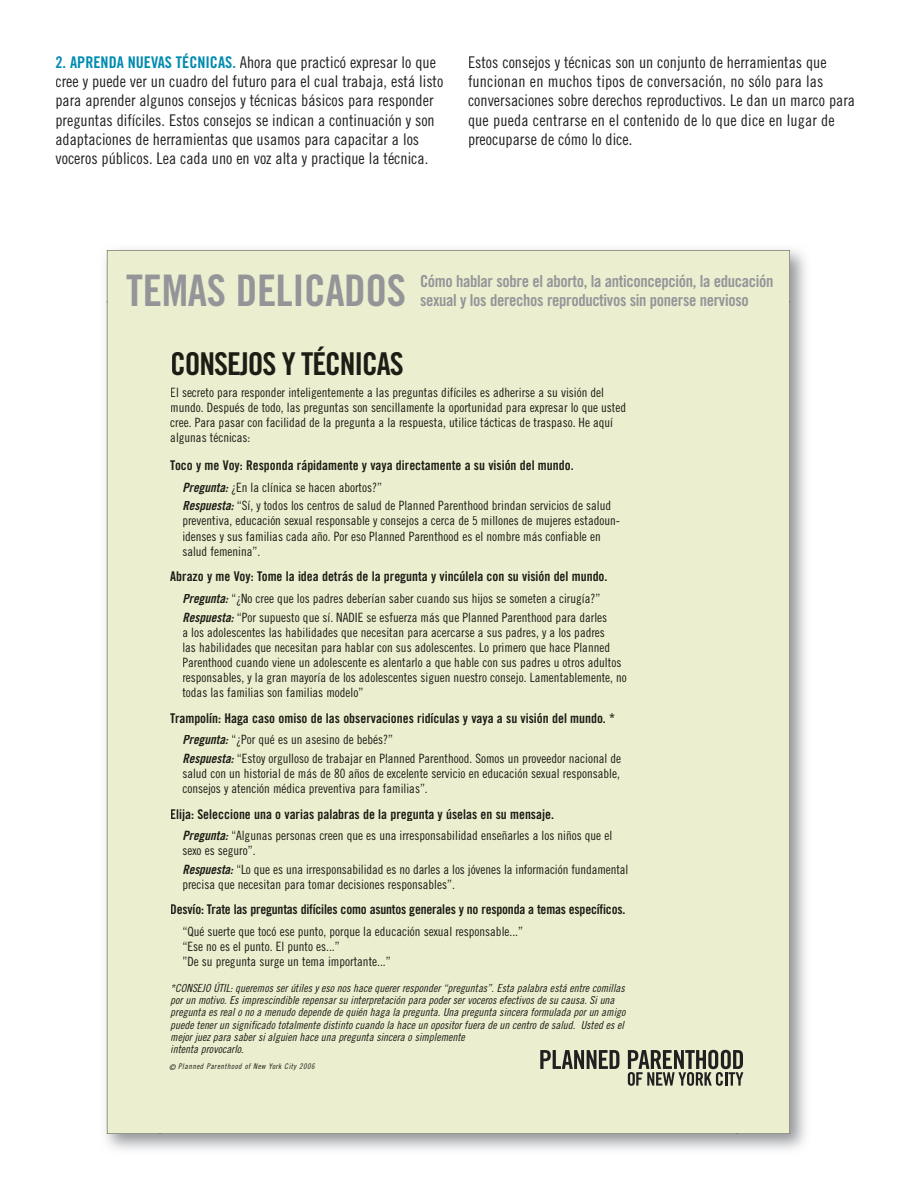
<style>
.page{position:relative;width:918px;height:1188px;background:#fff}
.page>*{position:absolute;margin:0;border:0;box-sizing:border-box;transform-origin:0 0}
.t1{font:43.5px "Trade Gothic Bold Cond Twenty";letter-spacing:-.01em;color:#939598}
.t2{font:31.5px "Trade Gothic Bold Cond Twenty";letter-spacing:-.035em;color:#1d1c15}
.t3{font:16.5px/18.9px "Trade Gothic Bold Cond Twenty";letter-spacing:-.02em;color:#939598}
.t4{font:16.2px/19.2px "Trade Gothic Cond Eighteen";color:#231f20}
.t5{font:13.35px "Trade Gothic Bold Cond Twenty";color:#1d1c15}
.t6{font:12.9px/15px "Trade Gothic Cond Eighteen";color:#1d1c15}
.t7{font:11.1px/12.3px "Trade Gothic Cond Eighteen Obl";color:#1d1c15}
.t8{font:7.8px "Trade Gothic Cond Eighteen Obl";letter-spacing:.065em;color:#1d1c15}
.s1{font-family:"Trade Gothic Bold Cond Twenty";color:#008bb0}
.s2{font-family:"Trade Gothic Bold Cond Twenty Obl"}
</style>
<div class="page">
<img style="left:105px;top:249px;width:701px;height:901px">
<div style="left:107px;top:250px;width:683px;height:884px;background:#ebeecf"></div>
<div style="left:172px;top:346px;width:231px;height:29px;background:#ebeecf"></div>
<div style="left:171px;top:387px;width:433px;height:12px;background:#ebeecf"></div>
<div style="left:171px;top:402px;width:455px;height:12px;background:#ebeecf"></div>
<div style="left:171px;top:417px;width:442px;height:12px;background:#ebeecf"></div>
<div style="left:171px;top:432px;width:79px;height:12px;background:#ebeecf"></div>
<div style="left:170px;top:460px;width:403px;height:13px;background:#ebeecf"></div>
<div style="left:183px;top:483px;width:45px;height:11px;background:#ebeecf"></div>
<div style="left:232px;top:483px;width:149px;height:12px;background:#ebeecf"></div>
<div style="left:183px;top:501px;width:51px;height:12px;background:#ebeecf"></div>
<div style="left:238px;top:501px;width:373px;height:12px;background:#ebeecf"></div>
<div style="left:183px;top:516px;width:437px;height:12px;background:#ebeecf"></div>
<div style="left:183px;top:531px;width:418px;height:12px;background:#ebeecf"></div>
<div style="left:183px;top:546px;width:76px;height:10px;background:#ebeecf"></div>
<div style="left:170px;top:571px;width:437px;height:13px;background:#ebeecf"></div>
<div style="left:183px;top:594px;width:45px;height:11px;background:#ebeecf"></div>
<div style="left:232px;top:594px;width:368px;height:12px;background:#ebeecf"></div>
<div style="left:183px;top:612px;width:51px;height:12px;background:#ebeecf"></div>
<div style="left:238px;top:612px;width:369px;height:12px;background:#ebeecf"></div>
<div style="left:183px;top:627px;width:422px;height:12px;background:#ebeecf"></div>
<div style="left:183px;top:642px;width:427px;height:12px;background:#ebeecf"></div>
<div style="left:183px;top:658px;width:438px;height:11px;background:#ebeecf"></div>
<div style="left:183px;top:673px;width:444px;height:11px;background:#ebeecf"></div>
<div style="left:182px;top:688px;width:181px;height:9px;background:#ebeecf"></div>
<div style="left:170px;top:713px;width:445px;height:12px;background:#ebeecf"></div>
<div style="left:183px;top:735px;width:43px;height:11px;background:#ebeecf"></div>
<div style="left:232px;top:735px;width:160px;height:12px;background:#ebeecf"></div>
<div style="left:183px;top:753px;width:51px;height:12px;background:#ebeecf"></div>
<div style="left:238px;top:753px;width:383px;height:12px;background:#ebeecf"></div>
<div style="left:183px;top:768px;width:437px;height:12px;background:#ebeecf"></div>
<div style="left:183px;top:783px;width:244px;height:12px;background:#ebeecf"></div>
<div style="left:171px;top:809px;width:382px;height:12px;background:#ebeecf"></div>
<div style="left:183px;top:831px;width:43px;height:11px;background:#ebeecf"></div>
<div style="left:232px;top:831px;width:380px;height:11px;background:#ebeecf"></div>
<div style="left:183px;top:846px;width:72px;height:11px;background:#ebeecf"></div>
<div style="left:183px;top:864px;width:51px;height:12px;background:#ebeecf"></div>
<div style="left:237px;top:864px;width:391px;height:12px;background:#ebeecf"></div>
<div style="left:183px;top:879px;width:271px;height:12px;background:#ebeecf"></div>
<div style="left:171px;top:904px;width:454px;height:13px;background:#ebeecf"></div>
<div style="left:183px;top:927px;width:339px;height:11px;background:#ebeecf"></div>
<div style="left:183px;top:942px;width:156px;height:11px;background:#ebeecf"></div>
<div style="left:183px;top:957px;width:207px;height:11px;background:#ebeecf"></div>
<div style="left:172px;top:982px;width:453px;height:12px;background:#ebeecf"></div>
<div style="left:171px;top:996px;width:444px;height:10px;background:#ebeecf"></div>
<div style="left:171px;top:1008px;width:455px;height:10px;background:#ebeecf"></div>
<div style="left:171px;top:1021px;width:454px;height:10px;background:#ebeecf"></div>
<div style="left:171px;top:1033px;width:294px;height:10px;background:#ebeecf"></div>
<div style="left:171px;top:1045px;width:72px;height:10px;background:#ebeecf"></div>
<svg style="left:540px;top:1050px;width:79px;height:19px;background:#7e7d70"></svg>
<svg style="left:628px;top:1050px;width:115px;height:36px;background:#8d8c7c"></svg>
<svg style="left:170px;top:1064px;width:6px;height:6px"></svg>
<div style="left:179px;top:1064px;width:136px;height:7px;background:#ebeecf"></div>
<p class="t4" style="left:56px;top:53px;width:389px"><span class="s1">2. APRENDA NUEVAS TÉCNICAS.</span> Ahora que practicó expresar lo que cree y puede ver un cuadro del futuro para el cual trabaja, está listo para aprender algunos consejos y técnicas básicos para responder preguntas difíciles. Estos consejos se indican a continuación y son adaptaciones de herramientas que usamos para capacitar a los voceros públicos. Lea cada uno en voz alta y practique la técnica.</p>
<p class="t4" style="left:468px;top:53px;width:389px">Estos consejos y técnicas son un conjunto de herramientas que funcionan en muchos tipos de conversación, no sólo para las conversaciones sobre derechos reproductivos. Le dan un marco para que pueda centrarse en el contenido de lo que dice en lugar de preocuparse de cómo lo dice.</p>
<h1 class="t1" style="left:126px;top:264px;width:281px">TEMAS DELICADOS</h1>
<p class="t3" style="left:420px;top:272px;width:355px">Cómo hablar sobre el aborto, la anticoncepción, la educación sexual y los derechos reproductivos sin ponerse nervioso</p>
<h2 class="t2" style="left:170px;top:345px;width:235px">CONSEJOS Y TÉCNICAS</h2>
<p class="t6" style="left:170px;top:384px;width:457px">El secreto para responder inteligentemente a las preguntas difíciles es adherirse a su visión del mundo. Después de todo, las preguntas son sencillamente la oportunidad para expresar lo que usted cree. Para pasar con facilidad de la pregunta a la respuesta, utilice tácticas de traspaso. He aquí algunas técnicas:</p>
<p class="t5" style="left:170px;top:457px;width:405px">Toco y me Voy: Responda rápidamente y vaya directamente a su visión del mundo.</p>
<p class="t6" style="left:182px;top:478px;width:430px;line-height:18.3px"><span class="s2">Pregunta:</span> ¿En la clínica se hacen abortos?”<br><span class="s2">Respuesta:</span> “Sí, y todos los centros de salud de Planned Parenthood brindan servicios de salud</p>
<p class="t6" style="left:182px;top:513px;width:439px">preventiva, educación sexual responsable y consejos a cerca de 5 millones de mujeres estadoun&shy;idenses y sus familias cada año. Por eso Planned Parenthood es el nombre más confiable en salud femenina”.</p>
<p class="t5" style="left:170px;top:569px;width:439px">Abrazo y me Voy: Tome la idea detrás de la pregunta y vincúlela con su visión del mundo.</p>
<p class="t6" style="left:182px;top:589px;width:426px;line-height:18.3px"><span class="s2">Pregunta:</span> “¿No cree que los padres deberían saber cuando sus hijos se someten a cirugía?”<br><span class="s2">Respuesta:</span> “Por supuesto que sí. NADIE se esfuerza más que Planned Parenthood para darles</p>
<p class="t6" style="left:182px;top:624px;width:446px">a los adolescentes las habilidades que necesitan para acercarse a sus padres, y a los padres<br>las habilidades que necesitan para hablar con sus adolescentes. Lo primero que hace Planned Parenthood cuando viene un adolescente es alentarlo a que hable con sus padres u otros adultos responsables, y la gran mayoría de los adolescentes siguen nuestro consejo. Lamentablemente, no todas las familias son familias modelo”</p>
<p class="t5" style="left:170px;top:710px;width:446px">Trampolín: Haga caso omiso de las observaciones ridículas y vaya a su visión del mundo. *</p>
<p class="t6" style="left:182px;top:730px;width:440px;line-height:18.3px"><span class="s2">Pregunta:</span> “¿Por qué es un asesino de bebés?”<br><span class="s2">Respuesta:</span> “Estoy orgulloso de trabajar en Planned Parenthood. Somos un proveedor nacional de</p>
<p class="t6" style="left:182px;top:765px;width:439px">salud con un historial de más de 80 años de excelente servicio en educación sexual responsable, consejos y atención médica preventiva para familias”.</p>
<p class="t5" style="left:170px;top:806px;width:385px">Elija: Seleccione una o varias palabras de la pregunta y úselas en su mensaje.</p>
<p class="t6" style="left:182px;top:828px;width:431px"><span class="s2">Pregunta:</span> “Algunas personas creen que es una irresponsabilidad enseñarles a los niños que el sexo es seguro”.</p>
<p class="t6" style="left:182px;top:861px;width:448px"><span class="s2">Respuesta:</span> “Lo que es una irresponsabilidad es no darles a los jóvenes la información fundamental precisa que necesitan para tomar decisiones responsables”.</p>
<p class="t5" style="left:170px;top:902px;width:457px">Desvío: Trate las preguntas difíciles como asuntos generales y no responda a temas específicos.</p>
<p class="t6" style="left:182px;top:924px;width:342px">“Qué suerte que tocó ese punto, porque la educación sexual responsable...” “Ese no es el punto. El punto es...”<br>”De su pregunta surge un tema importante...”</p>
<p class="t7" style="left:170px;top:982px;width:457px">*CONSEJO ÚTIL: queremos ser útiles y eso nos hace querer responder “preguntas”. Esta palabra está entre comillas por un motivo. Es imprescindible repensar su interpretación para poder ser voceros efectivos de su causa. Si una pregunta es real o no a menudo depende de quién haga la pregunta. Una pregunta sincera formulada por un amigo puede tener un significado totalmente distinto cuando la hace un opositor fuera de un centro de salud. Usted es el mejor juez para saber si alguien hace una pregunta sincera o simplemente<br>intenta provocarlo.</p>
<p class="t8" style="left:169px;top:1062px;width:147px">© Planned Parenthood of New York City 2006</p>
</div>
